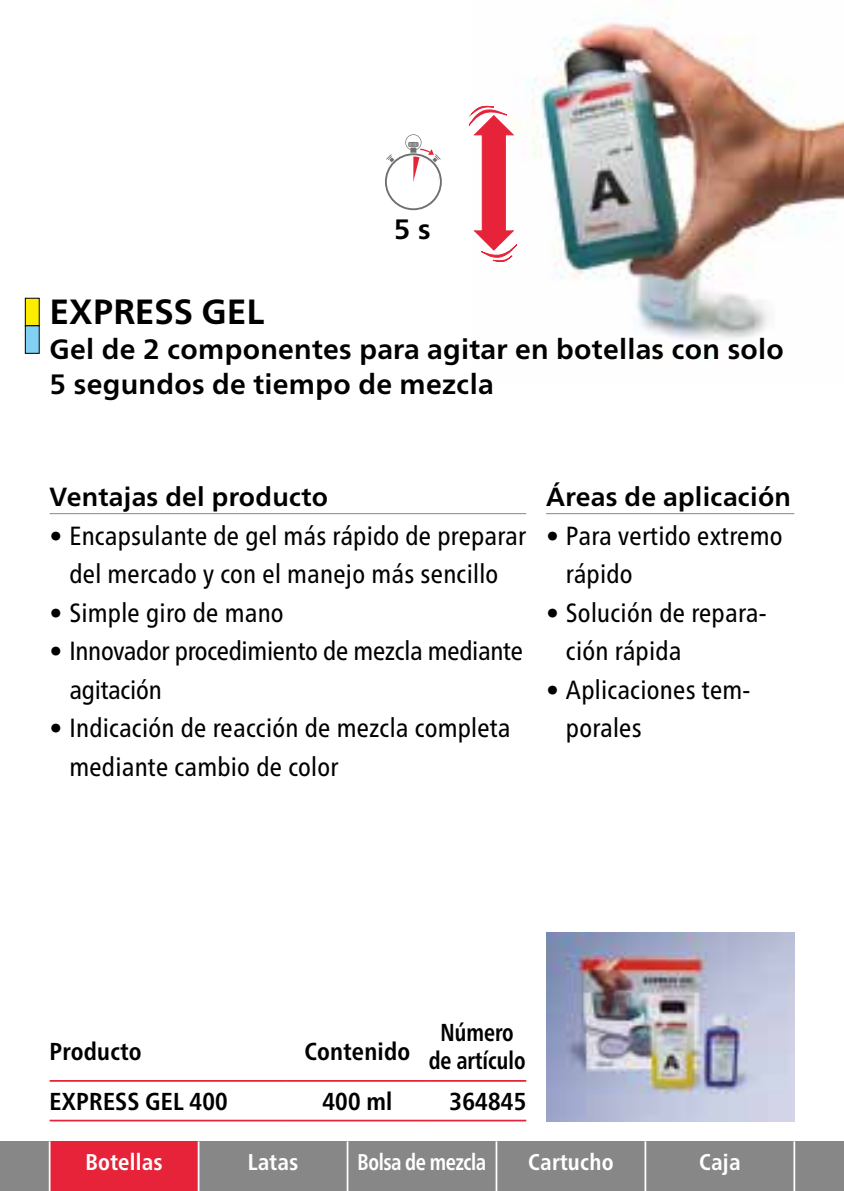
<style>
.page{position:relative;width:844px;height:1191px;background:#fff}
.page>*{position:absolute;margin:0;border:0;box-sizing:border-box;transform-origin:0 0}
.t1{font:700 35px "Frutiger Neue LTW1 G";color:#000}
.t2{font:700 28px/35px "Frutiger Neue LTW1 G";letter-spacing:.01em;color:#000}
.t3{font:condensed 26.25px/38.5px "Frutiger Neue LTW1 G";letter-spacing:.01em;color:#000}
.t4{font:condensed 26.25px/38.5px "Frutiger Neue LTW1 G";letter-spacing:-.01em;color:#000}
.t5{font:700 26.25px "Frutiger Neue LTW1 G";letter-spacing:.01em;color:#000}
.t6{font:700 condensed 24.5px "Frutiger Neue LTW1 G";letter-spacing:.01em;color:#000}
.t7{font:700 condensed 24.5px/28px "Frutiger Neue LTW1 G";letter-spacing:.01em;color:#000;text-align:center;scale:.9 1}
.t8{font:700 condensed 22.75px "Frutiger Neue LTW1 G";letter-spacing:.01em;color:#fff}
.t9{font:700 condensed 22.75px "Frutiger Neue LTW1 G";letter-spacing:-.02em;color:#fff;scale:.9 1}
</style>
<div class="page">
<img style="left:484px;top:22px;width:359px;height:317px">
<svg style="left:385px;top:134px;width:56px;height:76px"></svg>
<svg style="left:468px;top:106px;width:49px;height:156px"></svg>
<div style="left:0;top:1141px;width:843px;height:50px;background:#878787"></div>
<div style="left:50px;top:1141px;width:148px;height:50px;background:#e62338"></div>
<img style="left:546px;top:933px;width:248px;height:188px">
<hr style="left:49px;top:1141px;width:1px;height:50px;background:#fff">
<hr style="left:198px;top:1141px;width:1px;height:50px;background:#fff">
<hr style="left:346px;top:1141px;width:2px;height:50px;background:#fff">
<hr style="left:495px;top:1141px;width:2px;height:50px;background:#fff">
<hr style="left:644px;top:1141px;width:2px;height:50px;background:#fff">
<hr style="left:793px;top:1141px;width:2px;height:50px;background:#fff">
<div style="left:25px;top:298px;width:14px;height:28px;background:#ffed00"></div>
<div style="left:25px;top:298px;width:15px;height:28px;border:1px solid #000"></div>
<div style="left:25px;top:326px;width:14px;height:27px;background:#83d0f5"></div>
<div style="left:25px;top:325px;width:15px;height:29px;border:1px solid #000"></div>
<hr style="left:50px;top:513px;width:476px;height:1px;background:#878787">
<hr style="left:546px;top:513px;width:248px;height:1px;background:#878787">
<hr style="left:50px;top:1080px;width:238px;height:1px;background:#e62338">
<hr style="left:288px;top:1080px;width:139px;height:1px;background:#e62338">
<hr style="left:427px;top:1080px;width:99px;height:1px;background:#e62338">
<hr style="left:50px;top:1119px;width:238px;height:2px;background:#e62338">
<hr style="left:288px;top:1119px;width:139px;height:2px;background:#e62338">
<hr style="left:427px;top:1119px;width:99px;height:2px;background:#e62338">
<p class="t2" style="left:394px;top:210px;width:38px">5 s</p>
<h1 class="t1" style="left:50px;top:287px;width:216px">EXPRESS GEL</h1>
<p class="t2" style="left:50px;top:330px;width:735px">Gel de 2 componentes para agitar en botellas con solo<br>5 segundos de tiempo de mezcla</p>
<p class="t5" style="left:50px;top:478px;width:280px">Ventajas del producto</p>
<p class="t3" style="left:50px;top:514px;width:478px;text-align:center">• Encapsulante de gel más rápido de preparar del mercado y con el manejo más sencillo</p>
<p class="t3" style="left:50px;top:591px;width:235px">• Simple giro de mano</p>
<p class="t4" style="left:69px;top:630px;width:455px;text-indent:-20px">• Innovador procedimiento de mezcla mediante agitación</p>
<p class="t3" style="left:69px;top:707px;width:442px;text-indent:-20px">• Indicación de reacción de mezcla completa mediante cambio de color</p>
<p class="t5" style="left:546px;top:478px;width:246px">Áreas de aplicación</p>
<p class="t3" style="left:566px;top:514px;width:218px;text-indent:-20px">• Para vertido extremo rápido</p>
<p class="t3" style="left:566px;top:591px;width:202px;text-indent:-20px">• Solución de repara&shy;ción rápida</p>
<p class="t3" style="left:566px;top:668px;width:186px;text-indent:-20px">• Aplicaciones tem&shy;porales</p>
<p class="t7" style="left:428px;top:1016px;width:109px">Número de artículo</p>
<p class="t6" style="left:50px;top:1033px;width:93px">Producto</p>
<p class="t6" style="left:304px;top:1033px;width:107px">Contenido</p>
<p class="t6" style="left:50px;top:1083px;width:179px">EXPRESS GEL 400</p>
<p class="t6" style="left:322px;top:1083px;width:71px">400 ml</p>
<p class="t6" style="left:449px;top:1083px;width:78px">364845</p>
<p class="t8" style="left:86px;top:1144px;width:79px">Botellas</p>
<p class="t8" style="left:248px;top:1144px;width:52px">Latas</p>
<p class="t9" style="left:357px;top:1144px;width:144px">Bolsa de mezcla</p>
<p class="t8" style="left:528px;top:1144px;width:87px">Cartucho</p>
<p class="t8" style="left:699px;top:1144px;width:43px">Caja</p>
</div>
